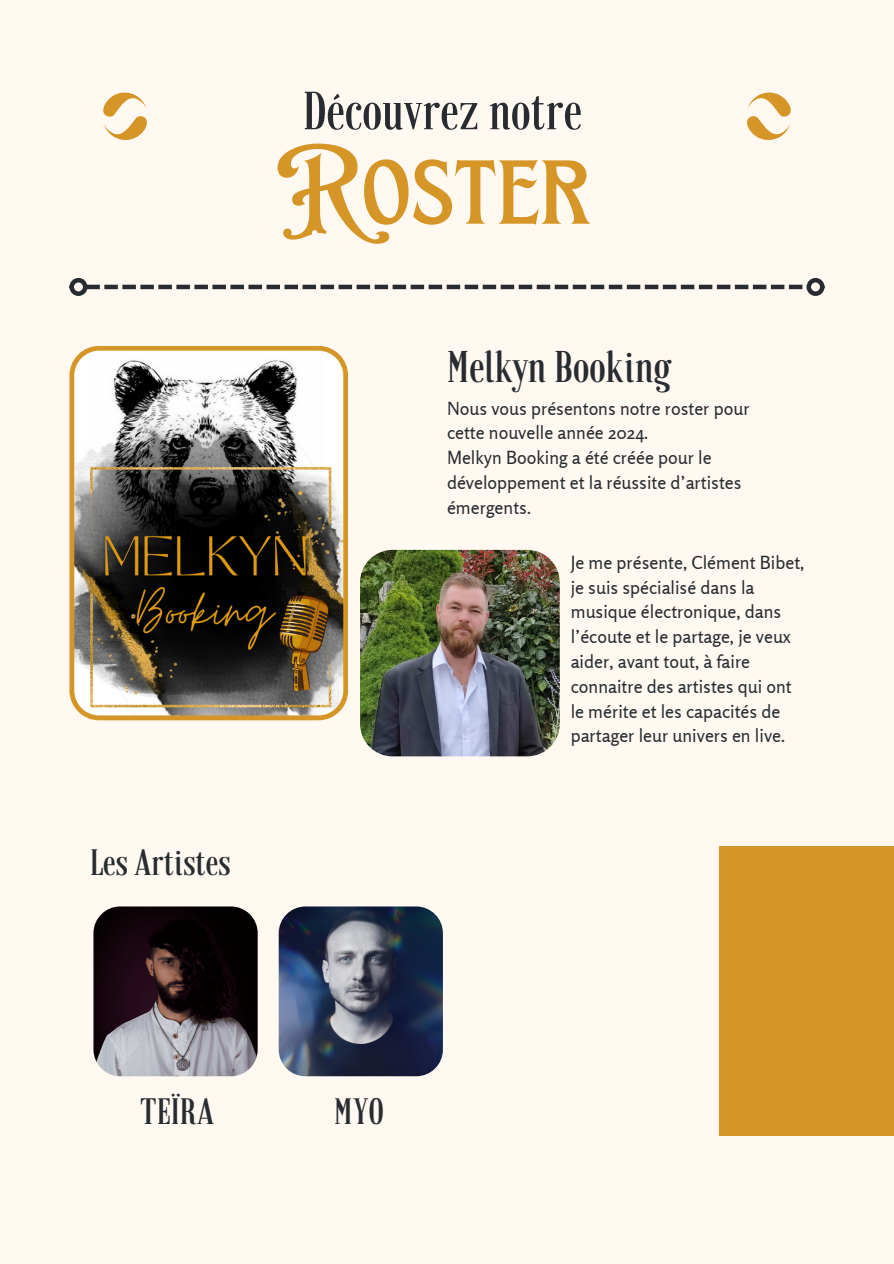
<style>
.page{position:relative;width:894px;height:1264px;background:#fff}
.page>*{position:absolute;margin:0;border:0;box-sizing:border-box;transform-origin:0 0}
.t1{font:111px "EFCO Brookshire";color:#d69527}
.t2{font:52.5px "Granaina limpia";color:#282c30}
.t3{font:43.5px "Granaina limpia";color:#282c30}
.t4{font:36px "Granaina limpia";color:#282c30}
.t5{font:18px/24.8px "Rosario";color:#282c30}
</style>
<div class="page">
<div style="left:0;top:0;width:893px;height:1263px;background:#fff9f2"></div>
<svg style="left:103px;top:92px;width:44px;height:48px"></svg>
<svg style="left:747px;top:92px;width:44px;height:48px"></svg>
<svg style="left:87px;top:285px;width:716px;height:4px"></svg>
<div style="left:69px;top:278px;width:18px;height:18px;border:4px solid #282c30;border-radius:50%"></div>
<div style="left:806px;top:278px;width:18px;height:18px;border:4px solid #282c30;border-radius:50%"></div>
<svg style="left:69px;top:346px;width:279px;height:374px"></svg>
<img style="left:360px;top:549px;width:200px;height:208px">
<div style="left:719px;top:846px;width:174px;height:290px;background:#d69527"></div>
<svg style="left:278px;top:906px;width:165px;height:171px;background:#434d66"></svg>
<svg style="left:93px;top:906px;width:165px;height:171px;background:#494145"></svg>
<p class="t2" style="left:302px;top:90px;width:281px">Découvrez notre</p>
<p class="t1" style="left:276px;top:121px;width:314px">Roster</p>
<p class="t4" style="left:89px;top:848px;width:142px">Les Artistes</p>
<p class="t3" style="left:447px;top:349px;width:226px">Melkyn Booking</p>
<p class="t5" style="left:447px;top:395px;width:304px">Nous vous présentons notre roster pour cette nouvelle année 2024.</p>
<p class="t5" style="left:447px;top:445px;width:296px">Melkyn Booking a été créée pour le développement et la réussite d’artistes émergents.</p>
<p class="t5" style="left:570px;top:550px;width:235px">Je me présente, Clément Bibet, je suis spécialisé dans la musique électronique, dans l’écoute et le partage, je veux aider, avant tout, à faire connaitre des artistes qui ont le mérite et les capacités de partager leur univers en live.</p>
<p class="t4" style="left:140px;top:1097px;width:76px">TEÏRA</p>
<p class="t4" style="left:334px;top:1097px;width:51px">MYO</p>
</div>
